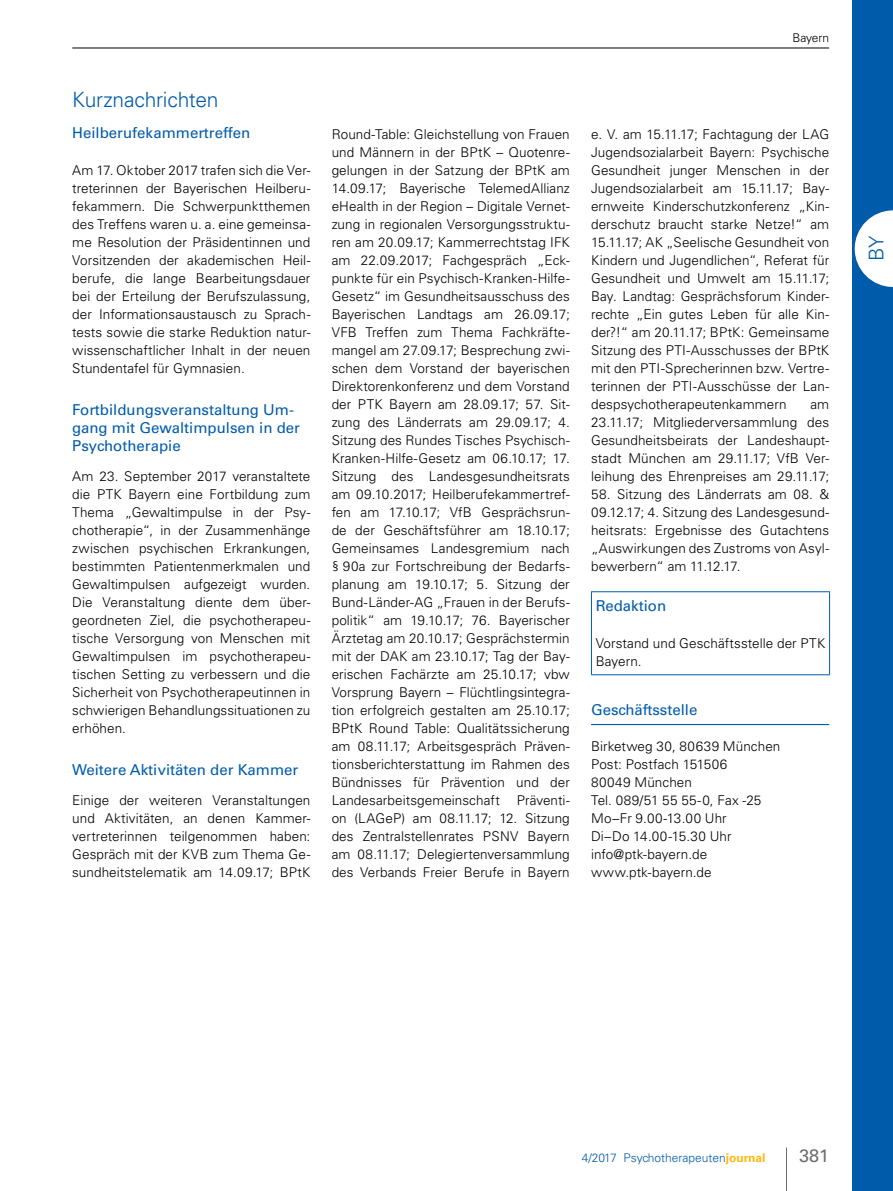
<style>
.page{position:relative;width:893px;height:1191px;background:#fff}
.page>*{position:absolute;margin:0;border:0;box-sizing:border-box;transform-origin:0 0}
.t1{font:300 21px "Univers LT Std";letter-spacing:-.01em;color:#005baa}
.t2{font:300 20.25px "Univers LT Std";color:#005baa}
.t3{font:18px "Univers LT Std";color:#6d6e71}
.t4{font:15px/18px "Univers LT Std";color:#005baa}
.t5{font:300 13.5px/18px "Univers LT Std";letter-spacing:.005em;color:#000;text-align:justify}
.t6{font:300 12px "Univers LT Std";color:#005baa}
.t7{font:300 12px "Univers LT Std";letter-spacing:-.02em;color:#000}
.s1{font-weight:700;color:#fdb913}
</style>
<div class="page">
<hr style="left:591px;top:724px;width:238px;height:1px;background:#005baa">
<hr style="left:591px;top:591px;width:239px;height:1px;background:#005baa">
<hr style="left:591px;top:592px;width:1px;height:82px;background:#005baa">
<hr style="left:829px;top:592px;width:1px;height:82px;background:#005baa">
<hr style="left:591px;top:674px;width:239px;height:1px;background:#005baa">
<hr style="left:786px;top:1147px;width:1px;height:44px;background:#6d6e71">
<div style="left:853px;top:0;width:40px;height:1191px;background:#005baa"></div>
<hr style="left:72px;top:48px;width:757px;height:1px;background:#000">
<svg style="left:855px;top:210px;width:38px;height:77px"></svg>
<h1 class="t1" style="left:72px;top:87px;width:148px">Kurznachrichten</h1>
<p class="t4" style="left:72px;top:124px;width:179px">Heilberufekammertreffen</p>
<p class="t5" style="left:72px;top:161px;width:240px">Am 17. Oktober 2017 trafen sich die Ver&shy;treterinnen der Bayerischen Heilberu&shy;fekammern. Die Schwerpunktthemen des Treffens waren u. a. eine gemeinsa&shy;me Resolution der Präsidentinnen und Vorsitzenden der akademischen Heil&shy;berufe, die lange Bearbeitungsdauer bei der Erteilung der Berufszulassung, der Informationsaustausch zu Sprach&shy;tests sowie die starke Reduktion natur&shy;wissenschaftlicher Inhalt in der neuen Stundentafel für Gymnasien.</p>
<p class="t4" style="left:72px;top:400px;width:229px">Fortbildungsveranstaltung Um&shy;gang mit Gewaltimpulsen in der<br>Psychotherapie</p>
<p class="t5" style="left:72px;top:467px;width:240px">Am 23. September 2017 veranstaltete die PTK Bayern eine Fortbildung zum Thema „Gewaltimpulse in der Psy&shy;chotherapie“, in der Zusammenhänge zwischen psychischen Erkrankungen, bestimmten Patientenmerkmalen und Gewaltimpulsen aufgezeigt wurden.<br>Die Veranstaltung diente dem über&shy;geordneten Ziel, die psychotherapeu&shy;tische Versorgung von Menschen mit Gewaltimpulsen im psychotherapeu&shy;tischen Setting zu verbessern und die Sicherheit von Psychotherapeutinnen in schwierigen Behandlungssituationen zu erhöhen.</p>
<p class="t4" style="left:72px;top:760px;width:228px">Weitere Aktivitäten der Kammer</p>
<p class="t5" style="left:72px;top:791px;width:240px">Einige der weiteren Veranstaltungen und Aktivitäten, an denen Kammer&shy;vertreterinnen teilgenommen haben:<br>Gespräch mit der KVB zum Thema Ge&shy;sundheitstelematik am 14.09.17; BPtK</p>
<p class="t5" style="left:332px;top:125px;width:240px">Round-Table: Gleichstellung von Frauen und Männern in der BPtK – Quotenre&shy;gelungen in der Satzung der BPtK am 14.09.17; Bayerische TelemedAllianz eHealth in der Region – Digitale Vernet&shy;zung in regionalen Versorgungsstruktu&shy;ren am 20.09.17; Kammerrechtstag IFK am 22.09.2017; Fachgespräch „Eck&shy;punkte für ein Psychisch-Kranken-Hilfe-Gesetz“ im Gesundheitsausschuss des Bayerischen Landtags am 26.09.17; VFB Treffen zum Thema Fachkräfte&shy;mangel am 27.09.17; Besprechung zwi&shy;schen dem Vorstand der bayerischen Direktorenkonferenz und dem Vorstand der PTK Bayern am 28.09.17; 57. Sit&shy;zung des Länderrats am 29.09.17; 4.<br>Sitzung des Rundes Tisches Psychisch-Kranken-Hilfe-Gesetz am 06.10.17; 17.<br>Sitzung des Landesgesundheitsrats am 09.10.2017; Heilberufekammertref&shy;fen am 17.10.17; VfB Gesprächsrun&shy;de der Geschäftsführer am 18.10.17; Gemeinsames Landesgremium nach § 90a zur Fortschreibung der Bedarfs&shy;planung am 19.10.17; 5. Sitzung der Bund-Länder-AG „Frauen in der Berufs&shy;politik“ am 19.10.17; 76. Bayerischer Ärztetag am 20.10.17; Gesprächstermin mit der DAK am 23.10.17; Tag der Bay&shy;erischen Fachärzte am 25.10.17; vbw Vorsprung Bayern – Flüchtlingsintegra&shy;tion erfolgreich gestalten am 25.10.17; BPtK Round Table: Qualitätssicherung am 08.11.17; Arbeitsgespräch Präven&shy;tionsberichterstattung im Rahmen des Bündnisses für Prävention und der Landesarbeitsgemeinschaft</p>
<p class="t5" style="left:332px;top:791px;width:240px;text-indent:185px">Präventi&shy;on (LAGeP) am 08.11.17; 12. Sitzung des Zentralstellenrates PSNV Bayern am 08.11.17; Delegiertenversammlung des Verbands Freier Berufe in Bayern</p>
<p class="t7" style="left:793px;top:31px;width:38px">Bayern</p>
<p class="t5" style="left:591px;top:125px;width:240px">e. V. am 15.11.17; Fachtagung der LAG Jugendsozialarbeit Bayern: Psychische Gesundheit junger Menschen in der Jugendsozialarbeit am 15.11.17; Bay&shy;ernweite Kinderschutzkonferenz „Kin&shy;derschutz braucht starke Netze!“ am 15.11.17; AK „Seelische Gesundheit von Kindern und Jugendlichen“, Referat für Gesundheit und Umwelt am 15.11.17; Bay. Landtag: Gesprächsforum Kinder&shy;rechte „Ein gutes Leben für alle Kin&shy;der?!“ am 20.11.17; BPtK: Gemeinsame Sitzung des PTI-Ausschusses der BPtK mit den PTI-Sprecherinnen bzw. Vertre&shy;terinnen der PTI-Ausschüsse der Lan&shy;despsychotherapeutenkammern</p>
<p class="t5" style="left:591px;top:395px;width:240px;text-indent:219px">am 23.11.17; Mitgliederversammlung des Gesundheitsbeirats der Landeshaupt&shy;stadt München am 29.11.17; VfB Ver&shy;leihung des Ehrenpreises am 29.11.17;</p>
<p class="t5" style="left:591px;top:485px;width:240px">58. Sitzung des Länderrats am 08. &amp; 09.12.17; 4. Sitzung des Landesgesund&shy;heitsrats: Ergebnisse des Gutachtens „Auswirkungen des Zustroms von Asyl&shy;bewerbern“ am 11.12.17.</p>
<p class="t4" style="left:596px;top:597px;width:72px">Redaktion</p>
<p class="t5" style="left:596px;top:634px;width:231px">Vorstand und Geschäftsstelle der PTK<br>Bayern.</p>
<p class="t4" style="left:591px;top:701px;width:108px">Geschäftsstelle</p>
<p class="t5" style="left:591px;top:737px;width:191px;text-align:left">Birketweg 30, 80639 München<br>Post: Postfach 151506<br>80049 München<br>Tel. 089/51 55 55-0, Fax -25<br>Mo–Fr 9.00-13.00 Uhr<br>Di–Do 14.00-15.30 Uhr info@ptk-bayern.de www.ptk-bayern.de</p>
<h2 class="t2" style="left:864px;top:261px;width:27px;rotate:-90deg">BY</h2>
<p class="t6" style="left:582px;top:1150px;width:185px">4/2017 Psychotherapeuten<span class="s1">journal</span></p>
<h3 class="t3" style="left:799px;top:1144px;width:32px">381</h3>
</div>
